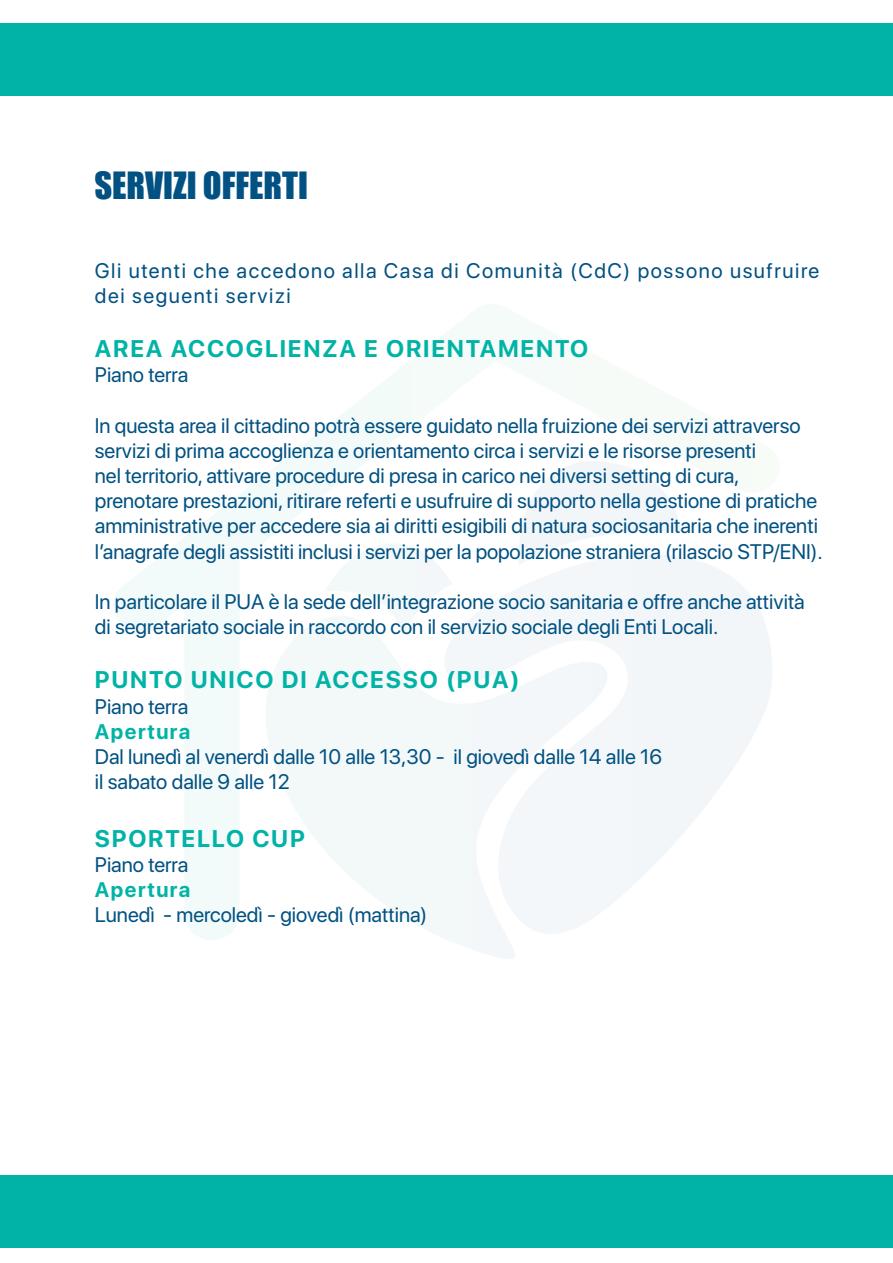
<style>
.page{position:relative;width:893px;height:1263px;background:#fff}
.page>*{position:absolute;margin:0;border:0;box-sizing:border-box;transform-origin:0 0}
.t1{font:34.5px "Impact";color:#015182}
.t2{font:700 24px "SF Pro Display";letter-spacing:.075em;color:#00b3a6}
.t3{font:21px/25.2px "SF Pro Display";color:#015182}
.t4{font:21px/25.2px "SF Pro Display";letter-spacing:.075em;color:#015182}
.t5{font:700 21px "SF Pro Display";letter-spacing:.075em;color:#00b3a6}
</style>
<div class="page">
<svg style="left:114px;top:307px;width:368px;height:633px"></svg>
<svg style="left:262px;top:609px;width:253px;height:350px"></svg>
<svg style="left:324px;top:524px;width:128px;height:113px"></svg>
<svg style="left:437px;top:545px;width:335px;height:407px"></svg>
<svg style="left:516px;top:461px;width:165px;height:104px"></svg>
<div style="left:1px;top:1175px;width:892px;height:73px;background:#00b3a6"></div>
<div style="left:1px;top:23px;width:892px;height:73px;background:#00b3a6"></div>
<h1 class="t1" style="left:94px;top:159px;width:215px">SERVIZI OFFERTI</h1>
<p class="t4" style="left:95px;top:258px;width:726px">Gli utenti che accedono alla Casa di Comunità (CdC) possono usufruire dei seguenti servizi</p>
<p class="t2" style="left:95px;top:335px;width:495px">AREA ACCOGLIENZA E ORIENTAMENTO</p>
<p class="t3" style="left:95px;top:362px;width:95px">Piano terra</p>
<p class="t3" style="left:95px;top:413px;width:729px">In questa area il cittadino potrà essere guidato nella fruizione dei servizi attraverso servizi di prima accoglienza e orientamento circa i servizi e le risorse presenti<br>nel territorio, attivare procedure di presa in carico nei diversi setting di cura, prenotare prestazioni, ritirare referti e usufruire di supporto nella gestione di pratiche amministrative per accedere sia ai diritti esigibili di natura sociosanitaria che inerenti l’anagrafe degli assistiti inclusi i servizi per la popolazione straniera (rilascio STP/ENI).</p>
<p class="t3" style="left:95px;top:589px;width:711px">In particolare il PUA è la sede dell’integrazione socio sanitaria e offre anche attività di segretariato sociale in raccordo con il servizio sociale degli Enti Locali.</p>
<p class="t2" style="left:95px;top:666px;width:426px">PUNTO UNICO DI ACCESSO (PUA)</p>
<p class="t3" style="left:95px;top:693px;width:95px">Piano terra</p>
<p class="t5" style="left:95px;top:719px;width:97px">Apertura</p>
<p class="t3" style="left:95px;top:744px;width:569px">Dal lunedì al venerdì dalle 10 alle 13,30 - il giovedì dalle 14 alle 16 il sabato dalle 9 alle 12</p>
<p class="t2" style="left:95px;top:824px;width:211px">SPORTELLO CUP</p>
<p class="t3" style="left:95px;top:852px;width:95px">Piano terra</p>
<p class="t5" style="left:95px;top:877px;width:97px">Apertura</p>
<p class="t3" style="left:95px;top:902px;width:334px">Lunedì - mercoledì - giovedì (mattina)</p>
</div>
